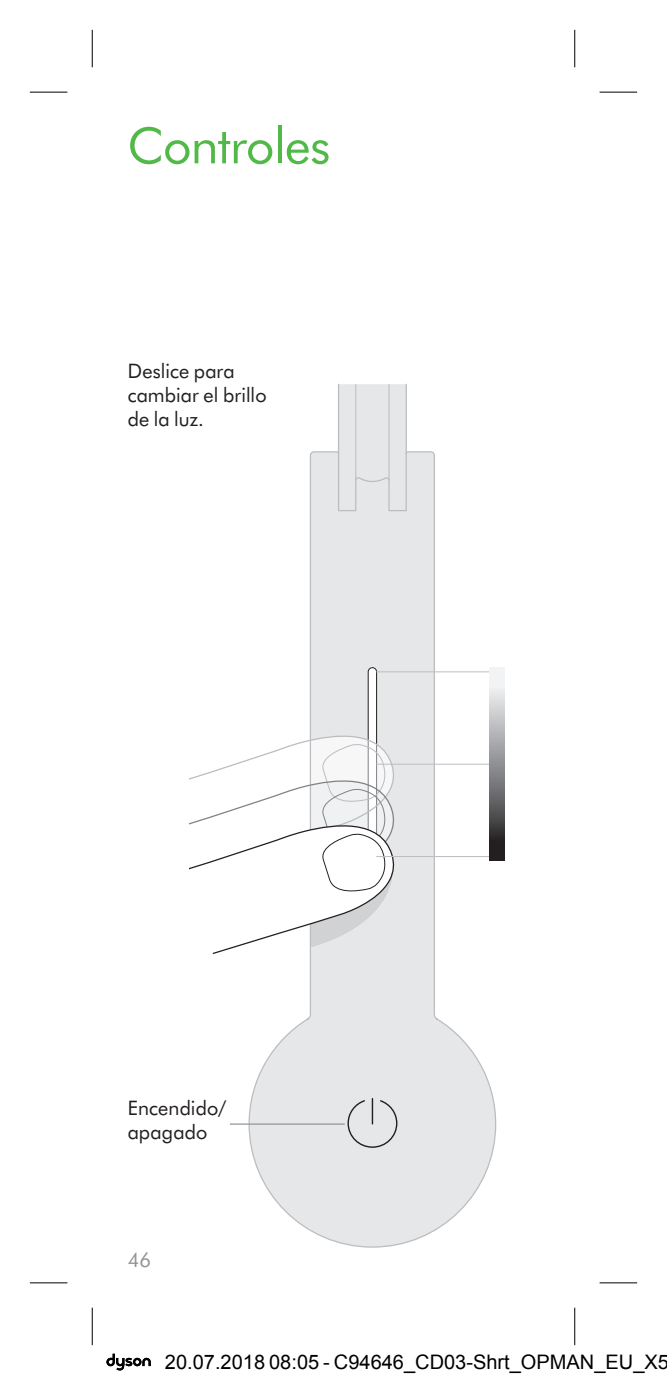
<style>
.page{position:relative;width:667px;height:1375px;background:#fff}
.page>*{position:absolute;margin:0;border:0;box-sizing:border-box;transform-origin:0 0}
.t1{font:50px "Futura B Tfor Dyson";letter-spacing:-.005em;color:#51b948}
.t2{font:20px/24px "Futura B Tfor Dyson";letter-spacing:.005em;color:#231f20}
.t3{font:20px "Arial";color:#000}
.t4{font:20px "Futura B Tfor Dyson";color:#939598}
</style>
<div class="page">
<div style="left:339px;top:384px;width:68px;height:67px;background:#e6e7e9"></div>
<hr style="left:405px;top:384px;width:1px;height:70px;background:#bcbdc0">
<svg style="left:248px;top:451px;width:248px;height:797px"></svg>
<hr style="left:337px;top:384px;width:2px;height:70px;background:#bcbdc0">
<hr style="left:388px;top:384px;width:1px;height:97px;background:#bcbdc0">
<hr style="left:355px;top:384px;width:1px;height:96px;background:#bcbdc0">
<hr style="left:371px;top:1098px;width:2px;height:26px;background:#231f20">
<svg style="left:346px;top:1099px;width:52px;height:49px;background:#d4d5d7"></svg>
<svg style="left:189px;top:667px;width:206px;height:288px"></svg>
<hr style="left:376px;top:671px;width:113px;height:1px;background:#bcbdc0">
<hr style="left:376px;top:764px;width:113px;height:1px;background:#bcbdc0">
<hr style="left:376px;top:856px;width:113px;height:1px;background:#bcbdc0">
<svg style="left:489px;top:668px;width:14px;height:193px;background:#8c8d8f"></svg>
<hr style="left:230px;top:1123px;width:114px;height:2px;background:#939598">
<svg style="left:575px;top:30px;width:1px;height:37px"></svg>
<svg style="left:575px;top:1307px;width:1px;height:38px"></svg>
<hr style="left:30px;top:92px;width:37px;height:1px;background:#000">
<hr style="left:599px;top:92px;width:37px;height:1px;background:#000">
<hr style="left:30px;top:1282px;width:37px;height:1px;background:#000">
<hr style="left:599px;top:1282px;width:37px;height:1px;background:#000">
<hr style="left:92px;top:30px;width:1px;height:37px;background:#000">
<hr style="left:92px;top:1307px;width:1px;height:38px;background:#000">
<hr style="left:574px;top:30px;width:1px;height:37px;background:#000">
<hr style="left:574px;top:1307px;width:1px;height:38px;background:#000">
<svg style="left:106px;top:1354px;width:45px;height:16px"></svg>
<h1 class="t1" style="left:128px;top:111px;width:204px">Controles</h1>
<p class="t2" style="left:128px;top:358px;width:140px">Deslice para cambiar el brillo de la luz.</p>
<p class="t2" style="left:128px;top:1095px;width:100px">Encendido/ apagado</p>
<p class="t4" style="left:128px;top:1246px;width:25px">46</p>
<p class="t3" style="left:165px;top:1351px;width:505px">20.07.2018 08:05 - C94646_CD03-Shrt_OPMAN_EU_X5</p>
</div>
